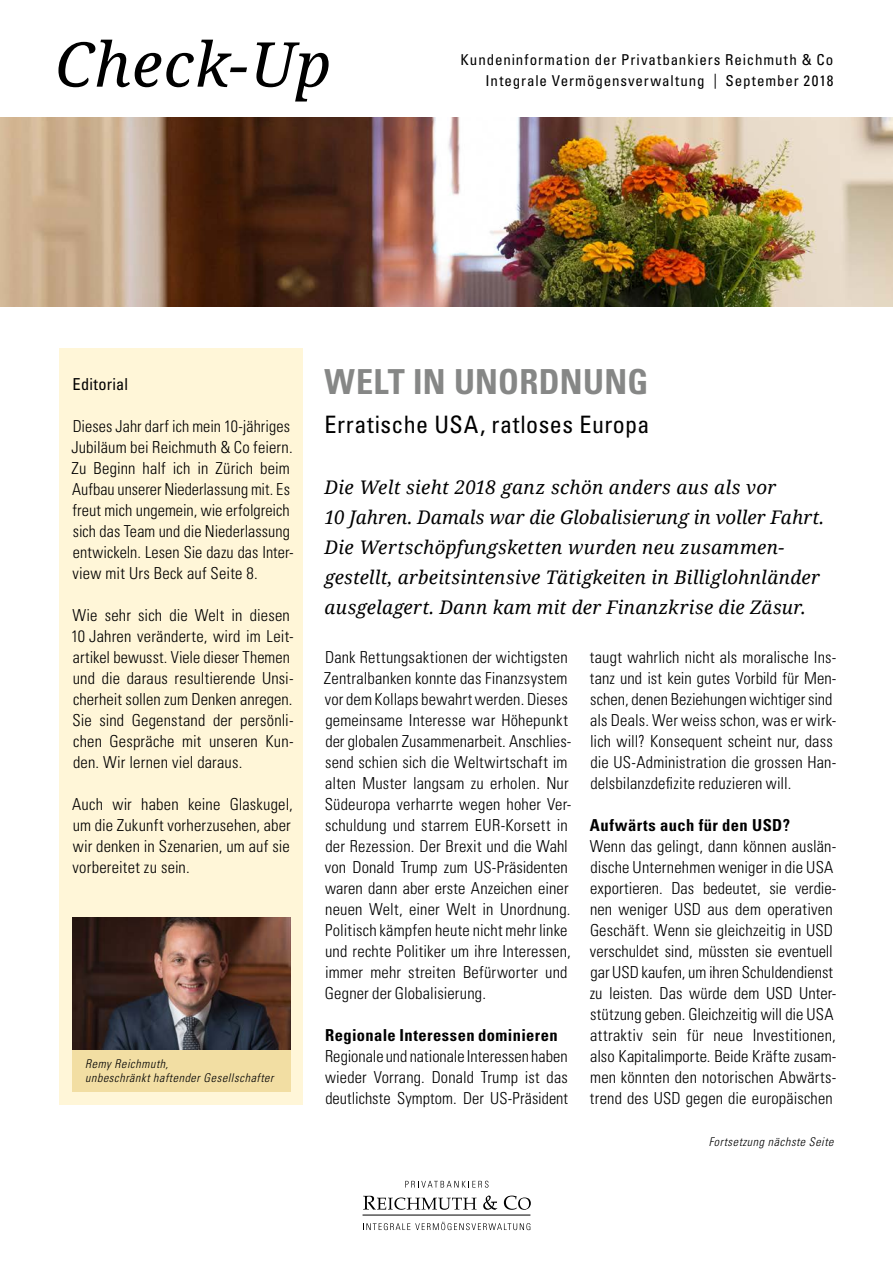
<style>
.page{position:relative;width:893px;height:1263px;background:#fff}
.page>*{position:absolute;margin:0;border:0;box-sizing:border-box;transform-origin:0 0}
.t1{font:italic 61.8px "Noto Serif";letter-spacing:.015em;color:#000}
.t2{font:700 condensed 34.5px "Univers LT Std";letter-spacing:.01em;color:#868786}
.t3{font:condensed 24px "Univers LT Std";letter-spacing:.025em;color:#000}
.t4{font:italic 18.75px/30px "Noto Serif";letter-spacing:.015em;color:#000}
.t5{font:300 condensed 16.5px/21px "Univers LT Std";letter-spacing:.01em;color:#000}
.t6{font:700 condensed 16.5px "Univers LT Std";letter-spacing:.025em;color:#000}
.t7{font:condensed 16.5px "Univers LT Std";letter-spacing:.015em;color:#000}
.t8{font:condensed 15px/21.9px "Univers LT Std";letter-spacing:.06em;color:#000;text-align:right}
.t9{font:italic 300 condensed 12px/14.4px "Univers LT Std";letter-spacing:.05em;color:#000}
</style>
<div class="page">
<svg style="left:363px;top:1196px;width:114px;height:14px"></svg>
<svg style="left:483px;top:1195px;width:14px;height:15px"></svg>
<svg style="left:504px;top:1195px;width:27px;height:15px"></svg>
<svg style="left:405px;top:1181px;width:83px;height:7px"></svg>
<svg style="left:363px;top:1222px;width:167px;height:8px"></svg>
<hr style="left:363px;top:1215px;width:167px;height:1px;background:#000">
<div style="left:60px;top:348px;width:243px;height:756px;background:#fff6d8"></div>
<div style="left:72px;top:1049px;width:219px;height:42px;background:#f2dea3"></div>
<img style="left:72px;top:917px;width:219px;height:132px">
<img style="left:0;top:117px;width:893px;height:189px">
<h1 class="t1" style="left:55px;top:22px;width:277px">Check-Up</h1>
<p class="t8" style="left:461px;top:48px;width:374px">Kundeninformation der Privatbankiers Reichmuth &amp; Co<br>Integrale Vermögensverwaltung | September 2018</p>
<p class="t7" style="left:73px;top:374px;width:57px">Editorial</p>
<p class="t5" style="left:71px;top:416px;width:224px">Dieses Jahr darf ich mein 10-jähriges Jubiläum bei Reichmuth &amp; Co feiern.<br>Zu Beginn half ich in Zürich beim Aufbau unserer Niederlassung mit. Es freut mich ungemein, wie erfolgreich sich das Team und die Niederlassung entwickeln. Lesen Sie dazu das Inter&shy;view mit Urs Beck auf Seite 8.</p>
<p class="t5" style="left:71px;top:605px;width:224px">Wie sehr sich die Welt in diesen 10 Jahren veränderte, wird im Leit&shy;artikel bewusst. Viele dieser Themen und die daraus resultierende Unsi&shy;cherheit sollen zum Denken anregen.<br>Sie sind Gegenstand der persönli&shy;chen Gespräche mit unseren Kun&shy;den. Wir lernen viel daraus.</p>
<p class="t5" style="left:72px;top:794px;width:222px">Auch wir haben keine Glaskugel, um die Zukunft vorherzusehen, aber wir denken in Szenarien, um auf sie vorbereitet zu sein.</p>
<p class="t9" style="left:85px;top:1056px;width:190px">Remy Reichmuth,<br>unbeschränkt haftender Gesellschafter</p>
<h2 class="t2" style="left:325px;top:361px;width:325px">WELT IN UNORDNUNG</h2>
<h3 class="t3" style="left:325px;top:409px;width:327px">Erratische USA, ratloses Europa</h3>
<p class="t4" style="left:325px;top:472px;width:501px">Die Welt sieht 2018 ganz schön anders aus als vor<br>10 Jahren. Damals war die Globalisierung in voller Fahrt.<br>Die Wertschöpfungsketten wurden neu zusammen&shy;gestellt, arbeitsintensive Tätigkeiten in Billiglohnländer ausgelagert. Dann kam mit der Finanzkrise die Zäsur.</p>
<p class="t5" style="left:324px;top:647px;width:249px">Dank Rettungsaktionen der wichtigsten Zentralbanken konnte das Finanzsystem vor dem Kollaps bewahrt werden. Dieses gemeinsame Interesse war Höhepunkt der globalen Zusammenarbeit. Anschlies&shy;send schien sich die Weltwirtschaft im alten Muster langsam zu erholen. Nur Südeuropa verharrte wegen hoher Ver&shy;schuldung und starrem EUR-Korsett in der Rezession. Der Brexit und die Wahl von Donald Trump zum US-Präsidenten waren dann aber erste Anzeichen einer neuen Welt, einer Welt in Unordnung.<br>Politisch kämpfen heute nicht mehr linke und rechte Politiker um ihre Interessen, immer mehr streiten Befürworter und Gegner der Globalisierung.</p>
<p class="t6" style="left:325px;top:1025px;width:234px">Regionale Interessen dominieren</p>
<p class="t5" style="left:325px;top:1046px;width:245px;text-align:justify">Regionale und nationale Interessen haben wieder Vorrang. Donald Trump ist das deutlichste Symptom. Der US-Präsident</p>
<p class="t5" style="left:590px;top:647px;width:248px">taugt wahrlich nicht als moralische Ins&shy;tanz und ist kein gutes Vorbild für Men&shy;schen, denen Beziehungen wichtiger sind als Deals. Wer weiss schon, was er wirk&shy;lich will? Konsequent scheint nur, dass die US-Administration die grossen Han&shy;delsbilanzdefizite reduzieren will.</p>
<p class="t6" style="left:590px;top:815px;width:202px">Aufwärts auch für den USD?</p>
<p class="t5" style="left:590px;top:836px;width:248px">Wenn das gelingt, dann können auslän&shy;dische Unternehmen weniger in die USA exportieren. Das bedeutet, sie verdie&shy;nen weniger USD aus dem operativen Geschäft. Wenn sie gleichzeitig in USD verschuldet sind, müssten sie eventuell gar USD kaufen, um ihren Schuldendienst zu leisten. Das würde dem USD Unter&shy;stützung geben. Gleichzeitig will die USA attraktiv sein für neue Investitionen, also Kapitalimporte. Beide Kräfte zusam&shy;men könnten den notorischen Abwärts&shy;trend des USD gegen die europäischen</p>
<p class="t9" style="left:709px;top:1135px;width:126px">Fortsetzung nächste Seite</p>
</div>
